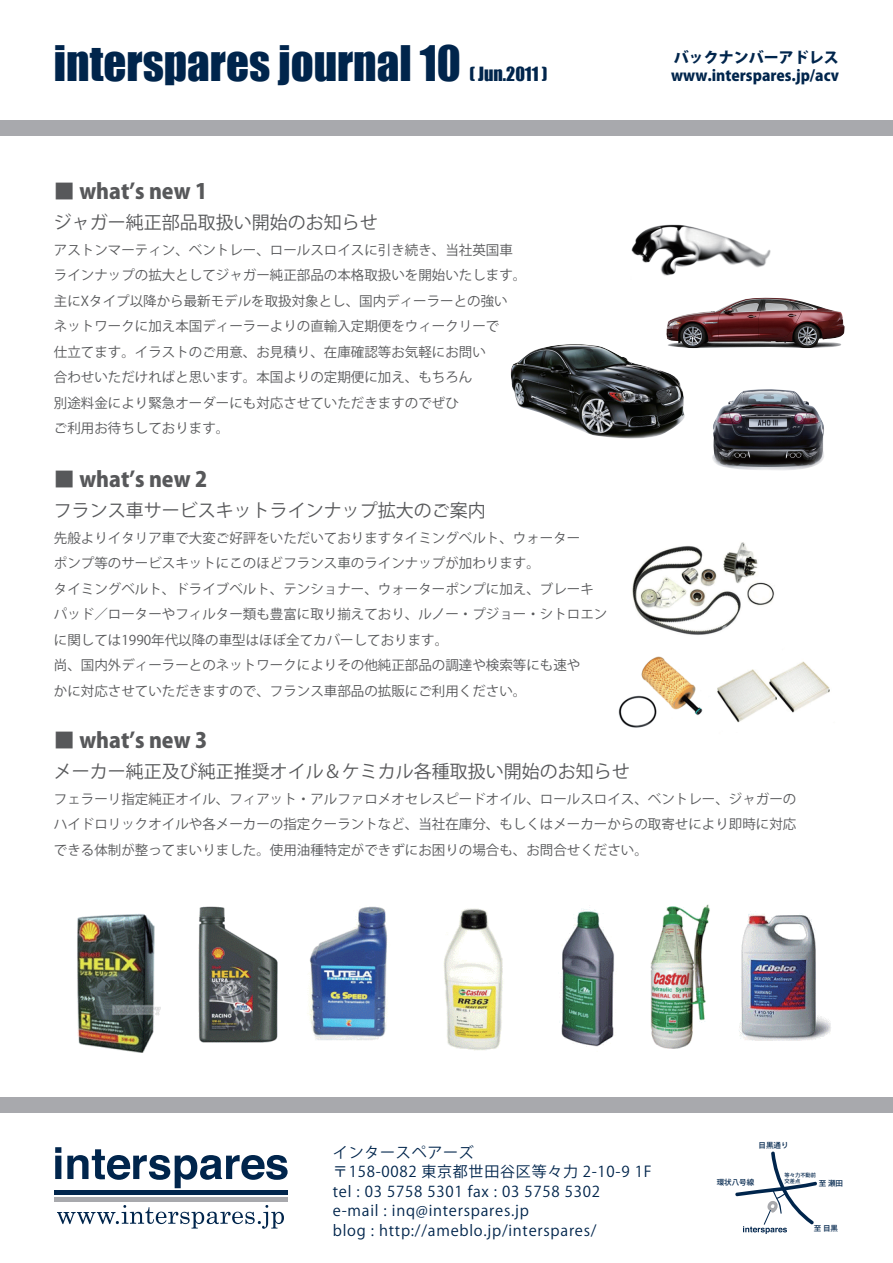
<style>
.page{position:relative;width:893px;height:1263px;background:#fff}
.page>*{position:absolute;margin:0;border:0;box-sizing:border-box;transform-origin:0 0}
.t1{font:45px "Impact";color:#00254c}
.t2{font:800 21px "Koz Go Pro";color:#57585a}
.t3{font:18px "Koz Go Pro";color:#57585a}
.t4{font:18px "Impact";color:#00254c}
.t5{font:15px/19.5px "Koz Go Pro";letter-spacing:.05em;color:#00254c}
.t6{font:800 15px "Koz Go Pro";color:#00254c}
.t7{font:13.5px/25.5px "Koz Go Pro";color:#57585a}
.t8{font:500 7.5px "Koz Go Pro";color:#00254c}
.t9{font:500 5.25px/6px "Koz Go Pro";color:#00254c}
</style>
<div class="page">
<div style="left:0;top:120px;width:893px;height:16px;background:#a8a9ad"></div>
<div style="left:0;top:1097px;width:893px;height:16px;background:#a8a9ad"></div>
<svg style="left:55px;top:1147px;width:6px;height:32px"></svg>
<svg style="left:67px;top:1149px;width:221px;height:39px"></svg>
<hr style="left:54px;top:1190px;width:234px;height:4px;background:#00254c">
<hr style="left:54px;top:1197px;width:234px;height:4px;background:#a8a9ad">
<svg style="left:57px;top:1205px;width:227px;height:24px"></svg>
<svg style="left:735px;top:1151px;width:82px;height:83px"></svg>
<img style="left:631px;top:224px;width:139px;height:52px">
<img style="left:712px;top:389px;width:112px;height:81px">
<img style="left:510px;top:344px;width:175px;height:95px">
<img style="left:664px;top:297px;width:181px;height:51px">
<img style="left:618px;top:542px;width:212px;height:186px">
<img style="left:77px;top:904px;width:754px;height:149px">
<h1 class="t1" style="left:54px;top:29px;width:409px">interspares journal 10</h1>
<p class="t6" style="left:674px;top:48px;width:166px">バックナンバーアドレス</p>
<h3 class="t4" style="left:469px;top:60px;width:80px">( Jun.2011 )</h3>
<p class="t6" style="left:671px;top:66px;width:169px">www.interspares.jp/acv</p>
<h2 class="t2" style="left:54px;top:178px;width:155px">■ whatʼs new 1</h2>
<h3 class="t3" style="left:54px;top:211px;width:325px">ジャガー純正部品取扱い開始のお知らせ</h3>
<p class="t7" style="left:54px;top:237px;width:474px">アストンマーティン、ベントレー、ロールスロイスに引き続き、当社英国車ラインナップの拡大としてジャガー純正部品の本格取扱いを開始いたします。主にXタイプ以降から最新モデルを取扱対象とし、国内ディーラーとの強い<br>ネットワークに加え本国ディーラーよりの直輸入定期便をウィークリーで<br>仕立てます。イラストのご用意、お見積り、在庫確認等お気軽にお問い<br>合わせいただければと思います。本国よりの定期便に加え、もちろん<br>別途料金により緊急オーダーにも対応させていただきますのでぜひ<br>ご利用お待ちしております。</p>
<h2 class="t2" style="left:54px;top:466px;width:155px">■ whatʼs new 2</h2>
<h3 class="t3" style="left:54px;top:499px;width:433px">フランス車サービスキットラインナップ拡大のご案内</h3>
<p class="t7" style="left:54px;top:525px;width:555px">先般よりイタリア車で大変ご好評をいただいておりますタイミングベルト、ウォーター<br>ポンプ等のサービスキットにこのほどフランス車のラインナップが加わります。<br>タイミングベルト、ドライブベルト、テンショナー、ウォーターポンプに加え、ブレーキパッド／ローターやフィルター類も豊富に取り揃えており、ルノー・プジョー・シトロエンに関しては1990年代以降の車型はほぼ全てカバーしております。　<br>尚、国内外ディーラーとのネットワークによりその他純正部品の調達や検索等にも速や<br>かに対応させていただきますので、フランス車部品の拡販にご利用ください。</p>
<h2 class="t2" style="left:54px;top:727px;width:155px">■ whatʼs new 3</h2>
<h3 class="t3" style="left:54px;top:760px;width:577px">メーカー純正及び純正推奨オイル＆ケミカル各種取扱い開始のお知らせ</h3>
<p class="t7" style="left:54px;top:786px;width:744px;text-align:justify">フェラーリ指定純正オイル、フィアット・アルファロメオセレスピードオイル、ロールスロイス、ベントレー、ジャガーのハイドロリックオイルや各メーカーの指定クーラントなど、当社在庫分、もしくはメーカーからの取寄せにより即時に対応できる体制が整ってまいりました。使用油種特定ができずにお困りの場合も、お問合せください。</p>
<p class="t5" style="left:333px;top:1143px;width:320px">インタースペアーズ<br>〒158-0082 東京都世田谷区等々力 2-10-9 1F tel : 03 5758 5301 fax : 03 5758 5302<br>e-mail : inq@interspares.jp<br>blog : http://ameblo.jp/interspares/</p>
<p class="t8" style="left:758px;top:1141px;width:31px">目黒通り</p>
<p class="t9" style="left:785px;top:1172px;width:33px">等々力不動前交差点</p>
<p class="t8" style="left:717px;top:1178px;width:39px">環状八号線</p>
<p class="t8" style="left:819px;top:1178px;width:26px">至 瀬田</p>
<p class="t8" style="left:814px;top:1224px;width:26px">至 目黒</p>
</div>
